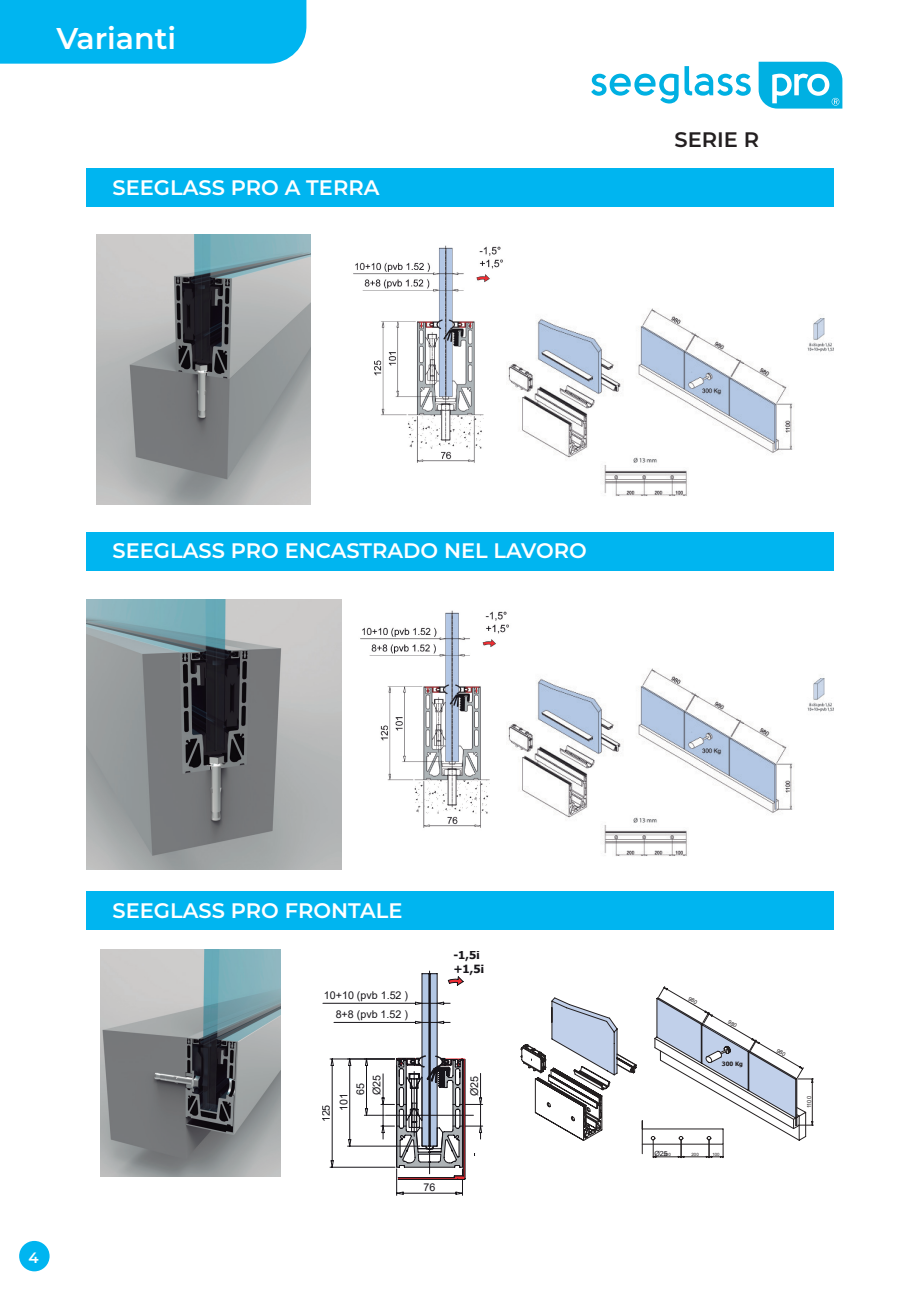
<style>
.page{position:relative;width:919px;height:1289px;background:#fff}
.page>*{position:absolute;margin:0;border:0;box-sizing:border-box;transform-origin:0 0}
.t1{font:600 30px "Montserrat";color:#fff}
.t2{font:600 21px "Montserrat";color:#fff}
.t3{font:600 21px "Montserrat";color:#231f20}
.t4{font:600 15px "Montserrat";color:#fff}
.t5{font:700 11.25px "Tahoma";color:#17151a}
.t6{font:10.65px/19.2px "Arial";color:#17151a;text-align:right}
.t7{font:7.05px "Arial";color:#17151a}
.t8{font:700 6px "Tahoma";color:#231f20}
.t9{font:5.55px "Arial";color:#231f20}
.t10{font:4.35px "Arial";color:#231f20}
</style>
<div class="page">
<div style="left:0;top:0;width:306px;height:64px;background:#00b5f0"></div>
<svg style="left:591px;top:74px;width:87px;height:30px"></svg>
<svg style="left:684px;top:66px;width:66px;height:30px"></svg>
<svg style="left:758px;top:62px;width:84px;height:47px"></svg>
<div style="left:86px;top:168px;width:747px;height:39px;background:#00b5f0"></div>
<img style="left:96px;top:235px;width:215px;height:269px">
<img style="left:353px;top:245px;width:150px;height:218px">
<div style="left:86px;top:532px;width:747px;height:38px;background:#00b5f0"></div>
<img style="left:508px;top:308px;width:325px;height:188px">
<img style="left:86px;top:599px;width:255px;height:270px">
<img style="left:360px;top:610px;width:149px;height:218px">
<img style="left:506px;top:662px;width:327px;height:194px">
<div style="left:86px;top:891px;width:747px;height:39px;background:#00b5f0"></div>
<img style="left:100px;top:949px;width:180px;height:227px">
<div style="left:19px;top:1240px;width:31px;height:31px;background:#00b5f0;border-radius:50%"></div>
<svg style="left:323px;top:970px;width:490px;height:225px"></svg>
<p class="t1" style="left:56px;top:17px;width:121px">Varianti</p>
<p class="t2" style="left:113px;top:172px;width:268px">SEEGLASS PRO A TERRA</p>
<p class="t3" style="left:674px;top:125px;width:86px">SERIE R</p>
<p class="t2" style="left:113px;top:536px;width:475px">SEEGLASS PRO ENCASTRADO NEL LAVORO</p>
<p class="t4" style="left:28px;top:1247px;width:12px">4</p>
<p class="t2" style="left:113px;top:895px;width:291px">SEEGLASS PRO FRONTALE</p>
<p class="t6" style="left:324px;top:985px;width:86px">10+10 (pvb 1.52 )<br>8+8 (pvb 1.52 )</p>
<p class="t5" style="left:453px;top:947px;width:28px">-1,5¡</p>
<p class="t5" style="left:453px;top:961px;width:33px">+1,5¡</p>
<p class="t6" style="left:316px;top:1122px;width:19px;rotate:-90deg">125</p>
<p class="t6" style="left:334px;top:1111px;width:19px;rotate:-90deg">101</p>
<p class="t6" style="left:351px;top:1094px;width:13px;rotate:-90deg">65</p>
<p class="t6" style="left:367px;top:1094px;width:22px;rotate:-90deg">Ø25</p>
<p class="t6" style="left:464px;top:1095px;width:22px;rotate:-90deg">Ø25</p>
<p class="t6" style="left:423px;top:1177px;width:13px">76</p>
<p class="t8" style="left:721px;top:1059px;width:22px">300 Kg</p>
<p class="t7" style="left:654px;top:1148px;width:15px">Ø25</p>
<p class="t10" style="left:663px;top:1151px;width:9px">200</p>
<p class="t10" style="left:691px;top:1151px;width:9px">200</p>
<p class="t10" style="left:712px;top:1151px;width:9px">100</p>
<p class="t9" style="left:805px;top:1108px;width:14px;rotate:-90deg">1100</p>
</div>
